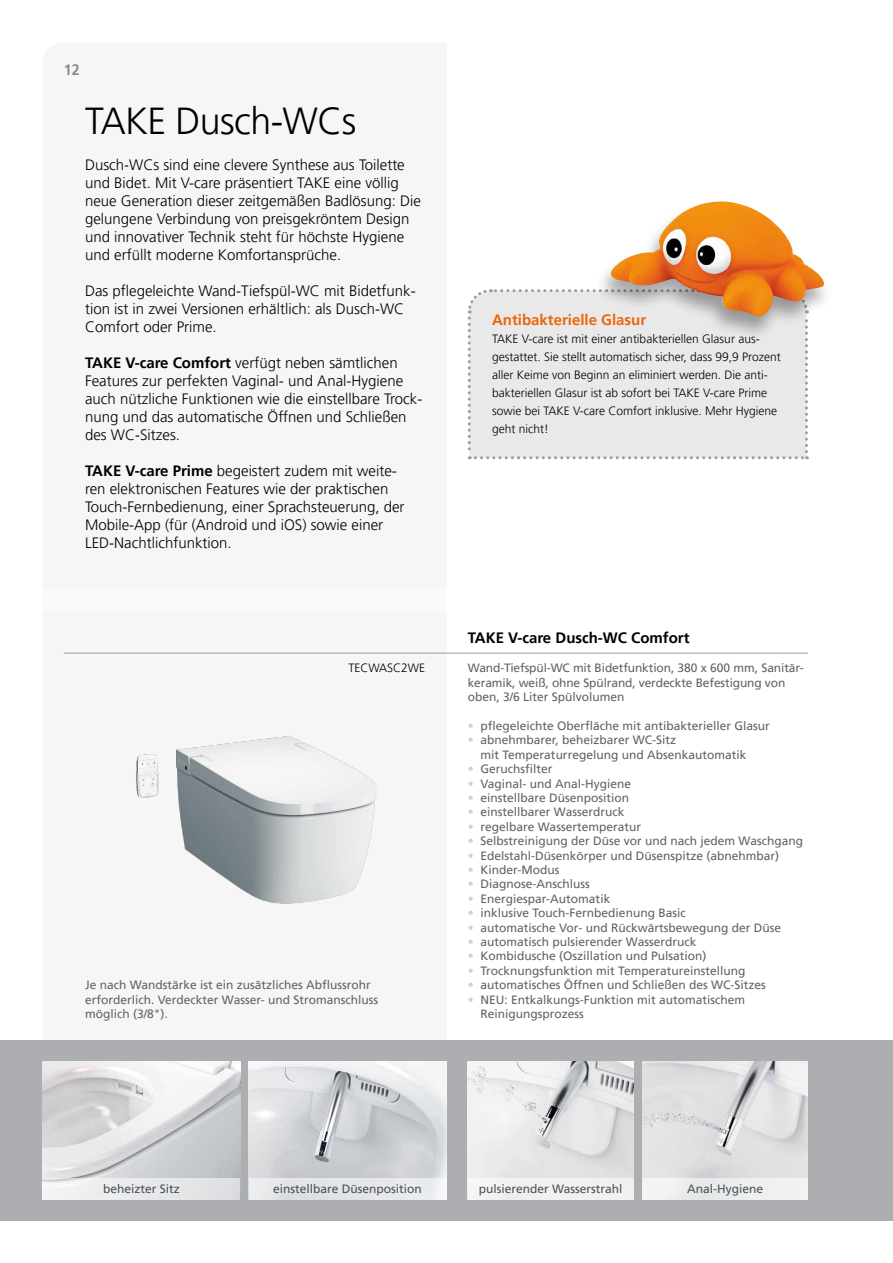
<style>
.page{position:relative;width:893px;height:1263px;background:#fff}
.page>*{position:absolute;margin:0;border:0;box-sizing:border-box;transform-origin:0 0}
.t1{font:300 37.5px "Frutiger LT Pro";letter-spacing:-.015em;color:#000}
.t2{font:300 15px/18px "Frutiger LT Pro";color:#000}
.t3{font:700 15px "Frutiger LT Pro";color:#000}
.t4{font:700 15px "Frutiger LT Pro";color:#ec6608}
.t5{font:700 15px "Frutiger LT Pro";color:#888c90;scale:.95 1}
.t6{font:12px/14.4px "Frutiger LT Pro";color:#646363}
.t7{font:300 12px/18px "Frutiger LT Pro";color:#000}
.t8{font:12px "Frutiger LT Pro";color:#485359}
.s1{font-weight:700}
.s2{color:#d0d0d0}
</style>
<div class="page">
<div style="left:0;top:1040px;width:893px;height:180px;background:#adaeb1"></div>
<hr style="left:64px;top:653px;width:744px;height:1px;background:#9d9d9c">
<img style="left:135px;top:735px;width:242px;height:169px">
<img style="left:43px;top:1061px;width:197px;height:117px">
<div style="left:43px;top:1178px;width:197px;height:21px;background:linear-gradient(to right,#f4f3f4,#dddee1)"></div>
<img style="left:249px;top:1061px;width:197px;height:117px">
<div style="left:249px;top:1178px;width:197px;height:21px;background:#e6e6e8"></div>
<img style="left:642px;top:1061px;width:166px;height:117px">
<div style="left:642px;top:1178px;width:166px;height:21px;background:#efefef"></div>
<img style="left:468px;top:1061px;width:166px;height:117px">
<div style="left:468px;top:1178px;width:166px;height:21px;background:#f1f1f1"></div>
<div style="left:467px;top:289px;width:342px;height:170px;background:#e9e9ea"></div>
<div style="left:594px;top:200px;width:239px;height:142px;background:#000;opacity:.35"></div>
<img style="left:610px;top:201px;width:215px;height:116px">
<p class="t5" style="left:64px;top:61px;width:18px">12</p>
<h1 class="t1" style="left:85px;top:100px;width:273px">TAKE Dusch-WCs</h1>
<p class="t2" style="left:85px;top:156px;width:337px">Dusch-WCs sind eine clevere Synthese aus Toilette und Bidet. Mit V-care präsentiert TAKE eine völlig neue Generation dieser zeitgemäßen Badlösung: Die gelungene Verbindung von preisgekröntem Design und innovativer Technik steht für höchste Hygiene und erfüllt moderne Komfortansprüche.</p>
<p class="t2" style="left:85px;top:282px;width:332px">Das pflegeleichte Wand-Tiefspül-WC mit Bidetfunk&shy;tion ist in zwei Versionen erhältlich: als Dusch-WC<br>Comfort oder Prime.</p>
<p class="t2" style="left:85px;top:354px;width:339px"><span class="s1">TAKE V-care Comfort</span> verfügt neben sämtlichen Features zur perfekten Vaginal- und Anal-Hygiene auch nützliche Funktionen wie die einstellbare Trock&shy;nung und das automatische Öffnen und Schließen des WC-Sitzes.</p>
<p class="t2" style="left:85px;top:462px;width:321px"><span class="s1">TAKE V-care Prime</span> begeistert zudem mit weite&shy;ren elektronischen Features wie der praktischen Touch-Fernbedienung, einer Sprachsteuerung, der Mobile-App (für (Android und iOS) sowie einer LED-Nachtlichfunktion.</p>
<p class="t4" style="left:492px;top:310px;width:156px">Antibakterielle Glasur</p>
<p class="t7" style="left:492px;top:330px;width:290px">TAKE V-care ist mit einer antibakteriellen Glasur aus&shy;gestattet. Sie stellt automatisch sicher, dass 99,9 Prozent aller Keime von Beginn an eliminiert werden. Die anti&shy;bakteriellen Glasur ist ab sofort bei TAKE V-care Prime sowie bei TAKE V-care Comfort inklusive. Mehr Hygiene geht nicht!</p>
<p class="t3" style="left:468px;top:629px;width:223px">TAKE V-care Dusch-WC Comfort</p>
<p class="t7" style="left:348px;top:659px;width:78px">TECWASC2WE</p>
<p class="t6" style="left:468px;top:661px;width:337px">Wand-Tiefspül-WC mit Bidetfunktion, 380 x 600 mm, Sanitär&shy;keramik, weiß, ohne Spülrand, verdeckte Befestigung von oben, 3/6 Liter Spülvolumen</p>
<p class="t6" style="left:468px;top:719px;width:304px"><span class="s2">•</span> pflegeleichte Oberfläche mit antibakterieller Glasur</p>
<p class="t6" style="left:480px;top:733px;width:267px;text-indent:-13px"><span class="s2">•</span> abnehmbarer, beheizbarer WC-Sitz<br>mit Temperaturregelung und Absenkautomatik</p>
<p class="t6" style="left:468px;top:762px;width:86px"><span class="s2">•</span> Geruchsfilter</p>
<p class="t6" style="left:468px;top:776px;width:165px"><span class="s2">•</span> Vaginal- und Anal-Hygiene</p>
<p class="t6" style="left:468px;top:791px;width:163px"><span class="s2">•</span> einstellbare Düsenposition</p>
<p class="t6" style="left:468px;top:805px;width:158px"><span class="s2">•</span> einstellbarer Wasserdruck</p>
<p class="t6" style="left:468px;top:819px;width:175px"><span class="s2">•</span> regelbare Wassertemperatur</p>
<p class="t6" style="left:468px;top:834px;width:337px"><span class="s2">•</span> Selbstreinigung der Düse vor und nach jedem Waschgang</p>
<p class="t6" style="left:468px;top:848px;width:313px"><span class="s2">•</span> Edelstahl-Düsenkörper und Düsenspitze (abnehmbar)</p>
<p class="t6" style="left:468px;top:863px;width:93px"><span class="s2">•</span> Kinder-Modus</p>
<p class="t6" style="left:468px;top:877px;width:124px"><span class="s2">•</span> Diagnose-Anschluss</p>
<p class="t6" style="left:468px;top:891px;width:144px"><span class="s2">•</span> Energiespar-Automatik</p>
<p class="t6" style="left:468px;top:906px;width:219px"><span class="s2">•</span> inklusive Touch-Fernbedienung Basic</p>
<p class="t6" style="left:468px;top:920px;width:315px"><span class="s2">•</span> automatische Vor- und Rückwärtsbewegung der Düse</p>
<p class="t6" style="left:468px;top:935px;width:230px"><span class="s2">•</span> automatisch pulsierender Wasserdruck</p>
<p class="t6" style="left:468px;top:949px;width:240px"><span class="s2">•</span> Kombidusche (Oszillation und Pulsation)</p>
<p class="t6" style="left:468px;top:963px;width:279px"><span class="s2">•</span> Trocknungsfunktion mit Temperatureinstellung</p>
<p class="t6" style="left:468px;top:978px;width:299px"><span class="s2">•</span> automatisches Öffnen und Schließen des WC-Sitzes</p>
<p class="t6" style="left:480px;top:992px;width:266px;text-indent:-13px"><span class="s2">•</span> NEU: Entkalkungs-Funktion mit automatischem<br>Reinigungsprozess</p>
<p class="t6" style="left:85px;top:978px;width:295px">Je nach Wandstärke ist ein zusätzliches Abflussrohr erforderlich. Verdeckter Wasser- und Stromanschluss möglich (3/8").</p>
<p class="t8" style="left:103px;top:1182px;width:78px">beheizter Sitz</p>
<p class="t8" style="left:273px;top:1182px;width:150px">einstellbare Düsenposition</p>
<p class="t8" style="left:479px;top:1182px;width:145px">pulsierender Wasserstrahl</p>
<p class="t8" style="left:687px;top:1182px;width:78px">Anal-Hygiene</p>
</div>
